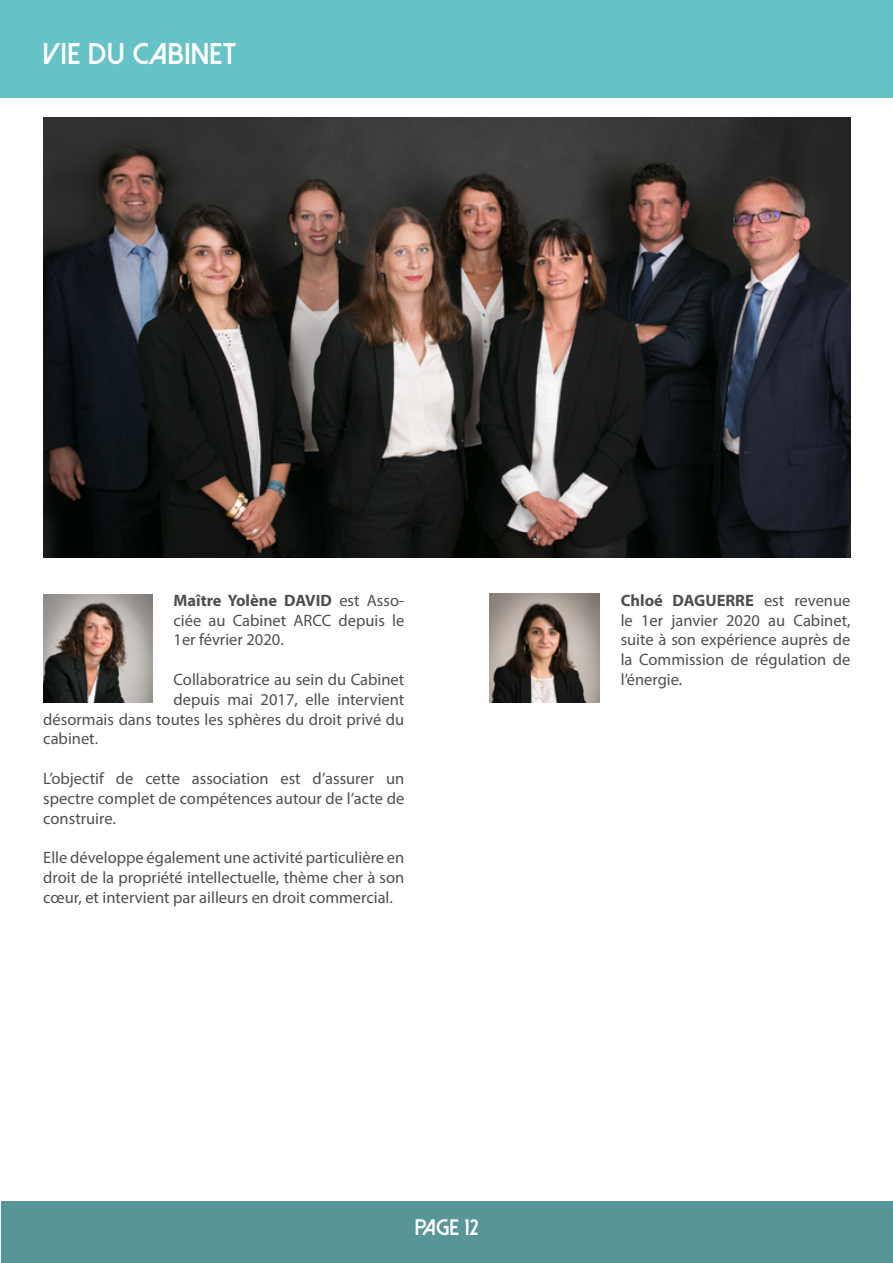
<style>
.page{position:relative;width:893px;height:1263px;background:#fff}
.page>*{position:absolute;margin:0;border:0;box-sizing:border-box;transform-origin:0 0}
.t1{font:800 30px "Dolce Vita";color:#fff}
.t2{font:800 22.5px "Dolce Vita";color:#fff}
.t3{font:16.5px/19.8px "Myriad Pro";color:#4d4f51;text-align:justify}
.s1{font-weight:700}
</style>
<div class="page">
<div style="left:1px;top:1201px;width:892px;height:62px;background:#589598"></div>
<div style="left:0;top:0;width:893px;height:98px;background:#65c3c8"></div>
<img style="left:44px;top:117px;width:807px;height:440px">
<img style="left:489px;top:593px;width:110px;height:109px">
<img style="left:43px;top:594px;width:109px;height:108px">
<h1 class="t1" style="left:43px;top:38px;width:196px">VIE DU CABINET</h1>
<p class="t3" style="left:174px;top:590px;width:232px"><span class="s1">Maître Yolène DAVID</span> est Asso&shy;ciée au Cabinet ARCC depuis le 1er février 2020.</p>
<p class="t3" style="left:174px;top:669px;width:232px">Collaboratrice au sein du Cabinet</p>
<p class="t3" style="left:174px;top:689px;width:232px">depuis mai 2017, elle intervient</p>
<p class="t3" style="left:43px;top:709px;width:362px">désormais dans toutes les sphères du droit privé du</p>
<p class="t3" style="left:43px;top:729px;width:56px">cabinet.</p>
<p class="t3" style="left:43px;top:768px;width:363px">L’objectif de cette association est d’assurer un spectre complet de compétences autour de l’acte de construire.</p>
<p class="t3" style="left:43px;top:847px;width:363px">Elle développe également une activité particulière en droit de la propriété intellectuelle, thème cher à son cœur, et intervient par ailleurs en droit commercial.</p>
<h2 class="t2" style="left:414px;top:1216px;width:66px">Page 12</h2>
<p class="t3" style="left:621px;top:590px;width:231px"><span class="s1">Chloé DAGUERRE</span> est revenue le 1er janvier 2020 au Cabinet, suite à son expérience auprès de la Commission de régulation de l’énergie.</p>
</div>
